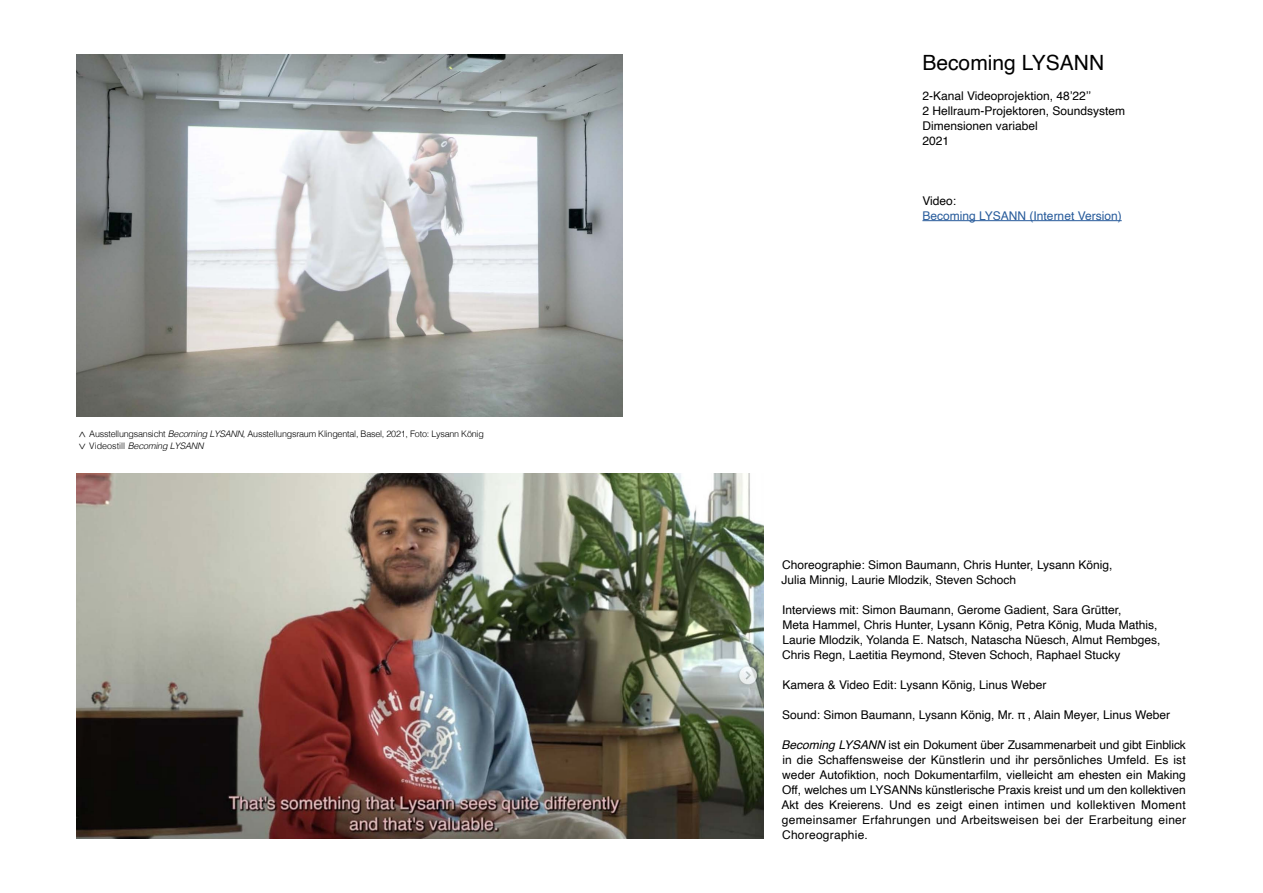
<style>
.page{position:relative;width:1263px;height:893px;background:#fff}
.page>*{position:absolute;margin:0;border:0;box-sizing:border-box;transform-origin:0 0}
.t1{font:21px "Helvetica";color:#000}
.t2{font:12.45px "Minion Pro";color:#000}
.t3{font:12px/15px "Helvetica";color:#000}
.t4{font:12px "Helvetica";color:#275b9b}
.t5{font:300 9px/12px "Helvetica";letter-spacing:-.025em;color:#000}
.s1{font-style:italic}
</style>
<div class="page">
<hr style="left:922px;top:220px;width:200px;height:1px;background:#275b9b">
<img style="left:77px;top:54px;width:545px;height:363px">
<img style="left:77px;top:474px;width:686px;height:365px">
<p class="t5" style="left:89px;top:427px;width:396px">Ausstellungsansicht <span class="s1">Becoming LYSANN</span>, Ausstellungsraum Klingental, Basel, 2021, Foto: Lysann König<br>Videostill <span class="s1">Becoming LYSANN</span></p>
<p class="t2" style="left:91px;top:430px;width:21px;rotate:90deg">&lt; &gt;</p>
<h1 class="t1" style="left:922px;top:46px;width:183px">Becoming LYSANN</h1>
<p class="t3" style="left:922px;top:88px;width:204px">2-Kanal Videoprojektion, 48’22’’<br>2 Hellraum-Projektoren, Soundsystem<br>Dimensionen variabel<br>2021</p>
<p class="t3" style="left:922px;top:193px;width:35px">Video:</p>
<p class="t4" style="left:922px;top:206px;width:201px">Becoming LYSANN (Internet Version)</p>
<p class="t3" style="left:781px;top:558px;width:333px">Choreographie: Simon Baumann, Chris Hunter, Lysann König,<br>Julia Minnig, Laurie Mlodzik, Steven Schoch</p>
<p class="t3" style="left:782px;top:603px;width:380px">Interviews mit: Simon Baumann, Gerome Gadient, Sara Grütter,<br>Meta Hammel, Chris Hunter, Lysann König, Petra König, Muda Mathis, Laurie Mlodzik, Yolanda E. Natsch, Natascha Nüesch, Almut Rembges, Chris Regn, Laetitia Reymond, Steven Schoch, Raphael Stucky</p>
<p class="t3" style="left:782px;top:678px;width:265px">Kamera &amp; Video Edit: Lysann König, Linus Weber</p>
<p class="t3" style="left:782px;top:708px;width:390px">Sound: Simon Baumann, Lysann König, Mr. π , Alain Meyer, Linus Weber</p>
<p class="t3" style="left:781px;top:738px;width:406px;text-align:justify"><span class="s1">Becoming LYSANN</span> ist ein Dokument über Zusammenarbeit und gibt Einblick in die Schaffensweise der Künstlerin und ihr persönliches Umfeld. Es ist weder Autofiktion, noch Dokumentarfilm, vielleicht am ehesten ein Making Off, welches um LYSANNs künstlerische Praxis kreist und um den kollektiven Akt des Kreierens. Und es zeigt einen intimen und kollektiven Moment gemeinsamer Erfahrungen und Arbeitsweisen bei der Erarbeitung einer Choreographie.</p>
</div>
